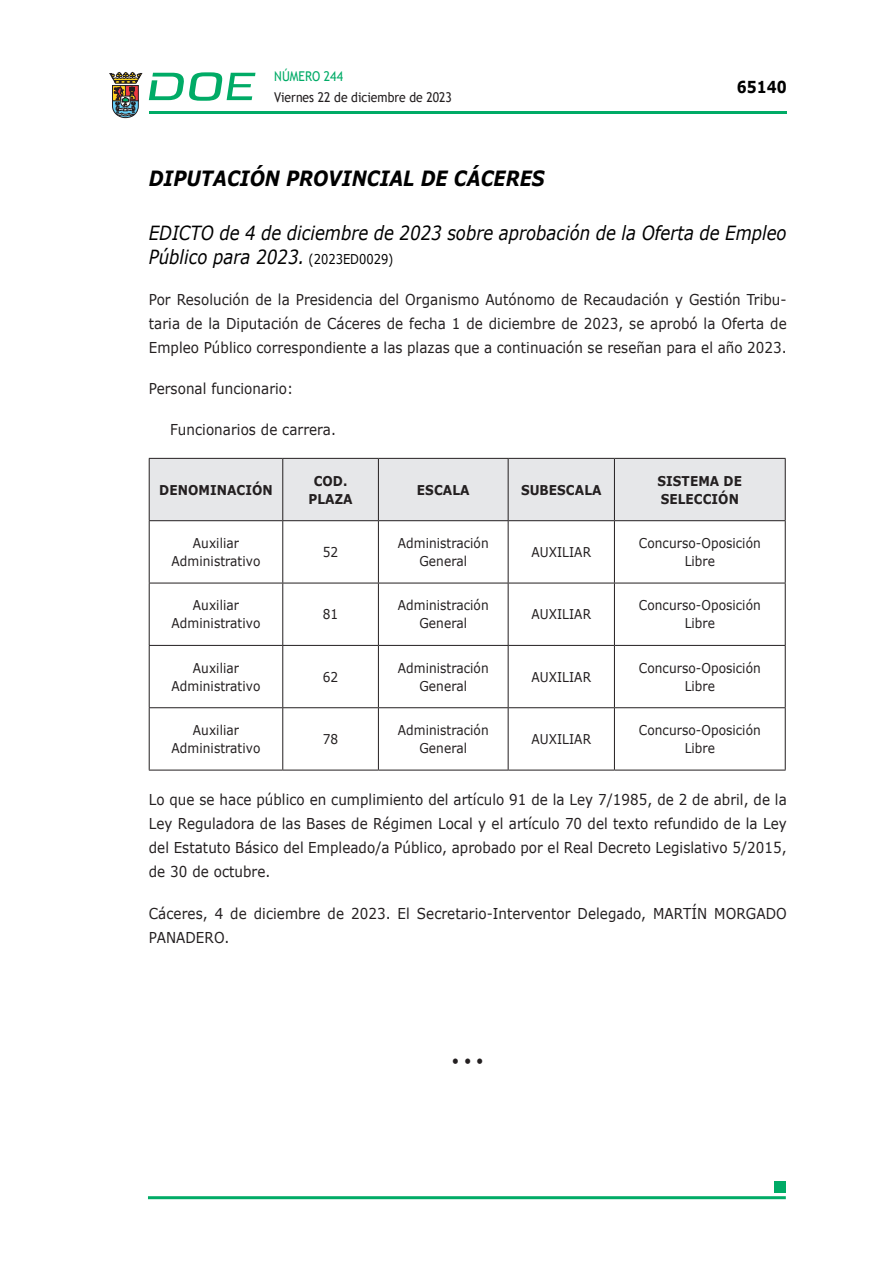
<style>
.page{position:relative;width:893px;height:1263px;background:#fff}
.page>*{position:absolute;margin:0;border:0;box-sizing:border-box;transform-origin:0 0}
.ORGANISMO{font:italic 700 21px "Verdana";color:#000;scale:.85 1}
.SUBORGANISMO{font:italic 19.5px/24px "Verdana";color:#000;scale:.85 1}
.t1{font:700 16.5px "Verdana";color:#000;scale:.85 1}
.CUERPO_DE_TEXTO{font:15px/24px "Verdana";letter-spacing:.005em;color:#231f20;text-align:justify;scale:.9 1}
.CUERPO_DE_TEXTO-2{font:13.5px/18px "Verdana";letter-spacing:.005em;color:#231f20;text-align:center;scale:.9 1}
.TABLATITULO{font:700 13.5px/18px "Verdana";letter-spacing:.005em;color:#231f20;text-align:center;scale:.9 1}
.t2{font:13.5px "Trebuchet MS";color:#231f20;scale:.9 1}
.t3{font:13.5px "Trebuchet MS";color:#00ab67;scale:.9 1}
.s1{font-style:normal;font-size:13.5px}
</style>
<div class="page">
<hr style="left:149px;top:111px;width:638px;height:3px;background:#00ab66">
<svg style="left:109px;top:72px;width:33px;height:46px"></svg>
<svg style="left:149px;top:72px;width:106px;height:29px"></svg>
<hr style="left:148px;top:1196px;width:638px;height:3px;background:#00ab66">
<div style="left:775px;top:1181px;width:11px;height:11px;background:#00ab66"></div>
<div style="left:150px;top:459px;width:635px;height:61px;background:#e6e7e9"></div>
<hr style="left:149px;top:458px;width:134px;height:1px;background:#231f20">
<hr style="left:283px;top:458px;width:95px;height:1px;background:#231f20">
<hr style="left:378px;top:458px;width:130px;height:1px;background:#231f20">
<hr style="left:508px;top:458px;width:106px;height:1px;background:#231f20">
<hr style="left:614px;top:458px;width:172px;height:1px;background:#231f20">
<hr style="left:149px;top:520px;width:134px;height:1px;background:#231f20">
<hr style="left:283px;top:520px;width:95px;height:1px;background:#231f20">
<hr style="left:378px;top:520px;width:130px;height:1px;background:#231f20">
<hr style="left:508px;top:520px;width:106px;height:1px;background:#231f20">
<hr style="left:614px;top:520px;width:172px;height:1px;background:#231f20">
<hr style="left:149px;top:583px;width:134px;height:1px;background:#231f20">
<hr style="left:283px;top:583px;width:95px;height:1px;background:#231f20">
<hr style="left:378px;top:583px;width:130px;height:1px;background:#231f20">
<hr style="left:508px;top:583px;width:106px;height:1px;background:#231f20">
<hr style="left:614px;top:583px;width:172px;height:1px;background:#231f20">
<hr style="left:149px;top:645px;width:134px;height:1px;background:#231f20">
<hr style="left:283px;top:645px;width:95px;height:1px;background:#231f20">
<hr style="left:378px;top:645px;width:130px;height:1px;background:#231f20">
<hr style="left:508px;top:645px;width:106px;height:1px;background:#231f20">
<hr style="left:614px;top:645px;width:172px;height:1px;background:#231f20">
<hr style="left:149px;top:707px;width:134px;height:1px;background:#231f20">
<hr style="left:283px;top:707px;width:95px;height:1px;background:#231f20">
<hr style="left:378px;top:707px;width:130px;height:1px;background:#231f20">
<hr style="left:508px;top:707px;width:106px;height:1px;background:#231f20">
<hr style="left:614px;top:707px;width:172px;height:1px;background:#231f20">
<hr style="left:149px;top:770px;width:134px;height:1px;background:#231f20">
<hr style="left:283px;top:770px;width:95px;height:1px;background:#231f20">
<hr style="left:378px;top:770px;width:130px;height:1px;background:#231f20">
<hr style="left:508px;top:770px;width:106px;height:1px;background:#231f20">
<hr style="left:614px;top:770px;width:172px;height:1px;background:#231f20">
<hr style="left:149px;top:459px;width:1px;height:61px;background:#231f20">
<hr style="left:149px;top:521px;width:1px;height:62px;background:#231f20">
<hr style="left:149px;top:583px;width:1px;height:62px;background:#231f20">
<hr style="left:149px;top:646px;width:1px;height:61px;background:#231f20">
<hr style="left:149px;top:708px;width:1px;height:62px;background:#231f20">
<hr style="left:282px;top:459px;width:1px;height:61px;background:#231f20">
<hr style="left:378px;top:459px;width:1px;height:61px;background:#231f20">
<hr style="left:508px;top:459px;width:1px;height:61px;background:#231f20">
<hr style="left:614px;top:459px;width:1px;height:61px;background:#231f20">
<hr style="left:785px;top:459px;width:1px;height:61px;background:#231f20">
<hr style="left:282px;top:521px;width:1px;height:62px;background:#231f20">
<hr style="left:378px;top:521px;width:1px;height:62px;background:#231f20">
<hr style="left:508px;top:521px;width:1px;height:62px;background:#231f20">
<hr style="left:614px;top:521px;width:1px;height:62px;background:#231f20">
<hr style="left:785px;top:521px;width:1px;height:62px;background:#231f20">
<hr style="left:282px;top:583px;width:1px;height:62px;background:#231f20">
<hr style="left:378px;top:583px;width:1px;height:62px;background:#231f20">
<hr style="left:508px;top:583px;width:1px;height:62px;background:#231f20">
<hr style="left:614px;top:583px;width:1px;height:62px;background:#231f20">
<hr style="left:785px;top:583px;width:1px;height:62px;background:#231f20">
<hr style="left:282px;top:646px;width:1px;height:61px;background:#231f20">
<hr style="left:378px;top:646px;width:1px;height:61px;background:#231f20">
<hr style="left:508px;top:646px;width:1px;height:61px;background:#231f20">
<hr style="left:614px;top:646px;width:1px;height:61px;background:#231f20">
<hr style="left:785px;top:646px;width:1px;height:61px;background:#231f20">
<hr style="left:282px;top:708px;width:1px;height:62px;background:#231f20">
<hr style="left:378px;top:708px;width:1px;height:62px;background:#231f20">
<hr style="left:508px;top:708px;width:1px;height:62px;background:#231f20">
<hr style="left:614px;top:708px;width:1px;height:62px;background:#231f20">
<hr style="left:785px;top:708px;width:1px;height:62px;background:#231f20">
<p class="t3" style="left:274px;top:67px;width:78px">NÚMERO 244</p>
<p class="t2" style="left:274px;top:88px;width:199px">Viernes 22 de diciembre de 2023</p>
<p class="t1" style="left:737px;top:75px;width:60px">65140</p>
<p class="ORGANISMO" style="left:149px;top:164px;width:467px">DIPUTACIÓN PROVINCIAL DE CÁCERES</p>
<p class="SUBORGANISMO" style="left:149px;top:221px;width:752px">EDICTO de 4 de diciembre de 2023 sobre aprobación de la Oferta de Empleo<br>Público para 2023. <span class="s1">(2023ED0029)</span></p>
<p class="CUERPO_DE_TEXTO" style="left:149px;top:287px;width:710px">Por Resolución de la Presidencia del Organismo Autónomo de Recaudación y Gestión Tribu&shy;taria de la Diputación de Cáceres de fecha 1 de diciembre de 2023, se aprobó la Oferta de Empleo Público correspondiente a las plazas que a continuación se reseñan para el año 2023.</p>
<p class="CUERPO_DE_TEXTO" style="left:149px;top:376px;width:162px">Personal funcionario:</p>
<p class="CUERPO_DE_TEXTO" style="left:170px;top:417px;width:186px">Funcionarios de carrera.</p>
<p class="TABLATITULO" style="left:159px;top:480px;width:128px">DENOMINACIÓN</p>
<p class="TABLATITULO" style="left:308px;top:471px;width:51px">COD.<br>PLAZA</p>
<p class="TABLATITULO" style="left:417px;top:480px;width:60px">ESCALA</p>
<p class="TABLATITULO" style="left:521px;top:480px;width:91px">SUBESCALA</p>
<p class="TABLATITULO" style="left:658px;top:471px;width:95px;text-align:left">SISTEMA DE<br>SELECCIÓN</p>
<p class="CUERPO_DE_TEXTO-2" style="left:172px;top:534px;width:100px">Auxiliar<br>Administrativo</p>
<p class="CUERPO_DE_TEXTO-2" style="left:323px;top:543px;width:19px">52</p>
<p class="CUERPO_DE_TEXTO-2" style="left:398px;top:534px;width:103px">Administración<br>General</p>
<p class="CUERPO_DE_TEXTO-2" style="left:531px;top:543px;width:68px">AUXILIAR</p>
<p class="CUERPO_DE_TEXTO-2" style="left:639px;top:534px;width:137px">Concurso-Oposición<br>Libre</p>
<p class="CUERPO_DE_TEXTO-2" style="left:172px;top:596px;width:100px">Auxiliar<br>Administrativo</p>
<p class="CUERPO_DE_TEXTO-2" style="left:323px;top:605px;width:19px">81</p>
<p class="CUERPO_DE_TEXTO-2" style="left:398px;top:596px;width:103px">Administración<br>General</p>
<p class="CUERPO_DE_TEXTO-2" style="left:531px;top:605px;width:68px">AUXILIAR</p>
<p class="CUERPO_DE_TEXTO-2" style="left:639px;top:596px;width:137px">Concurso-Oposición<br>Libre</p>
<p class="CUERPO_DE_TEXTO-2" style="left:172px;top:659px;width:100px">Auxiliar<br>Administrativo</p>
<p class="CUERPO_DE_TEXTO-2" style="left:323px;top:668px;width:19px">62</p>
<p class="CUERPO_DE_TEXTO-2" style="left:398px;top:659px;width:103px">Administración<br>General</p>
<p class="CUERPO_DE_TEXTO-2" style="left:531px;top:668px;width:68px">AUXILIAR</p>
<p class="CUERPO_DE_TEXTO-2" style="left:639px;top:659px;width:137px">Concurso-Oposición<br>Libre</p>
<p class="CUERPO_DE_TEXTO-2" style="left:172px;top:721px;width:100px">Auxiliar<br>Administrativo</p>
<p class="CUERPO_DE_TEXTO-2" style="left:323px;top:730px;width:19px">78</p>
<p class="CUERPO_DE_TEXTO-2" style="left:398px;top:721px;width:103px">Administración<br>General</p>
<p class="CUERPO_DE_TEXTO-2" style="left:531px;top:730px;width:68px">AUXILIAR</p>
<p class="CUERPO_DE_TEXTO-2" style="left:639px;top:721px;width:137px">Concurso-Oposición<br>Libre</p>
<p class="CUERPO_DE_TEXTO" style="left:149px;top:788px;width:710px">Lo que se hace público en cumplimiento del artículo 91 de la Ley 7/1985, de 2 de abril, de la Ley Reguladora de las Bases de Régimen Local y el artículo 70 del texto refundido de la Ley del Estatuto Básico del Empleado/a Público, aprobado por el Real Decreto Legislativo 5/2015, de 30 de octubre.</p>
<p class="CUERPO_DE_TEXTO" style="left:149px;top:901px;width:710px">Cáceres, 4 de diciembre de 2023. El Secretario-Interventor Delegado, MARTÍN MORGADO<br>PANADERO.</p>
<p class="CUERPO_DE_TEXTO" style="left:452px;top:1048px;width:37px">• • •</p>
</div>
